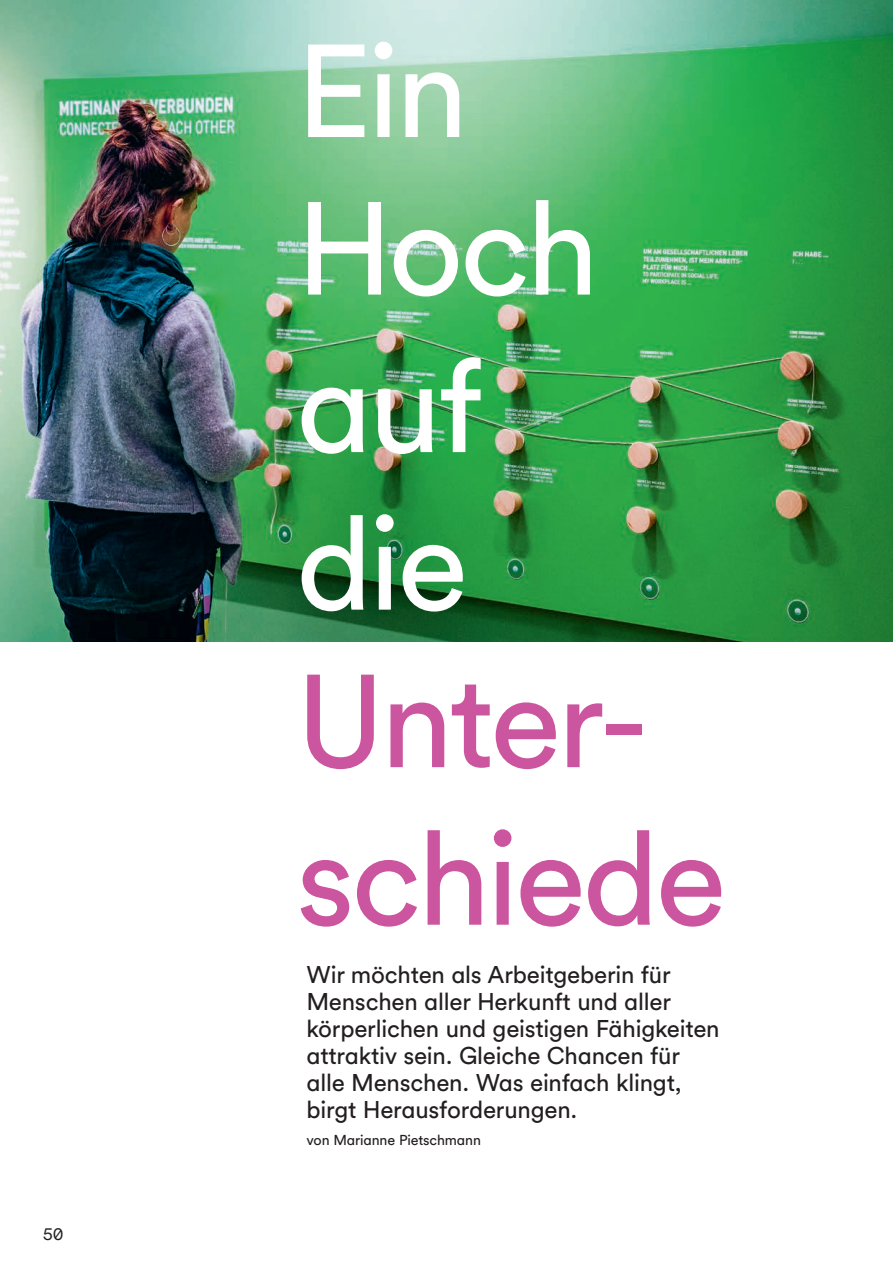
<style>
.page{position:relative;width:893px;height:1263px;background:#fff}
.page>*{position:absolute;margin:0;border:0;box-sizing:border-box;transform-origin:0 0}
.t1{font:130.5px/157.5px "GLS Circular";letter-spacing:-.03em;color:#fff}
.t2{font:130.5px/157.5px "GLS Circular";letter-spacing:-.03em;color:#cc55a0}
.t3{font:24px/27px "GLS Circular";letter-spacing:-.01em;color:#231f20}
.t4{font:18px "GLS Circular Mono";color:#231f20}
.t5{font:14.25px "GLS Circular";letter-spacing:-.01em;color:#231f20}
</style>
<div class="page">
<img style="left:0;top:0;width:893px;height:641px">
<p class="t4" style="left:43px;top:1221px;width:23px">50</p>
<h1 class="t1" style="left:296px;top:7px;width:305px">Ein<br>Hoch auf die</h1>
<h1 class="t2" style="left:296px;top:637px;width:432px">Unter&shy;schiede</h1>
<p class="t3" style="left:306px;top:960px;width:415px">Wir möchten als Arbeitgeberin für Menschen aller Herkunft und aller körperlichen und geistigen Fähigkeiten attraktiv sein. Gleiche Chancen für alle Menschen. Was einfach klingt, birgt Herausforderungen.</p>
<p class="t5" style="left:306px;top:1130px;width:176px">von Marianne Pietschmann</p>
</div>
